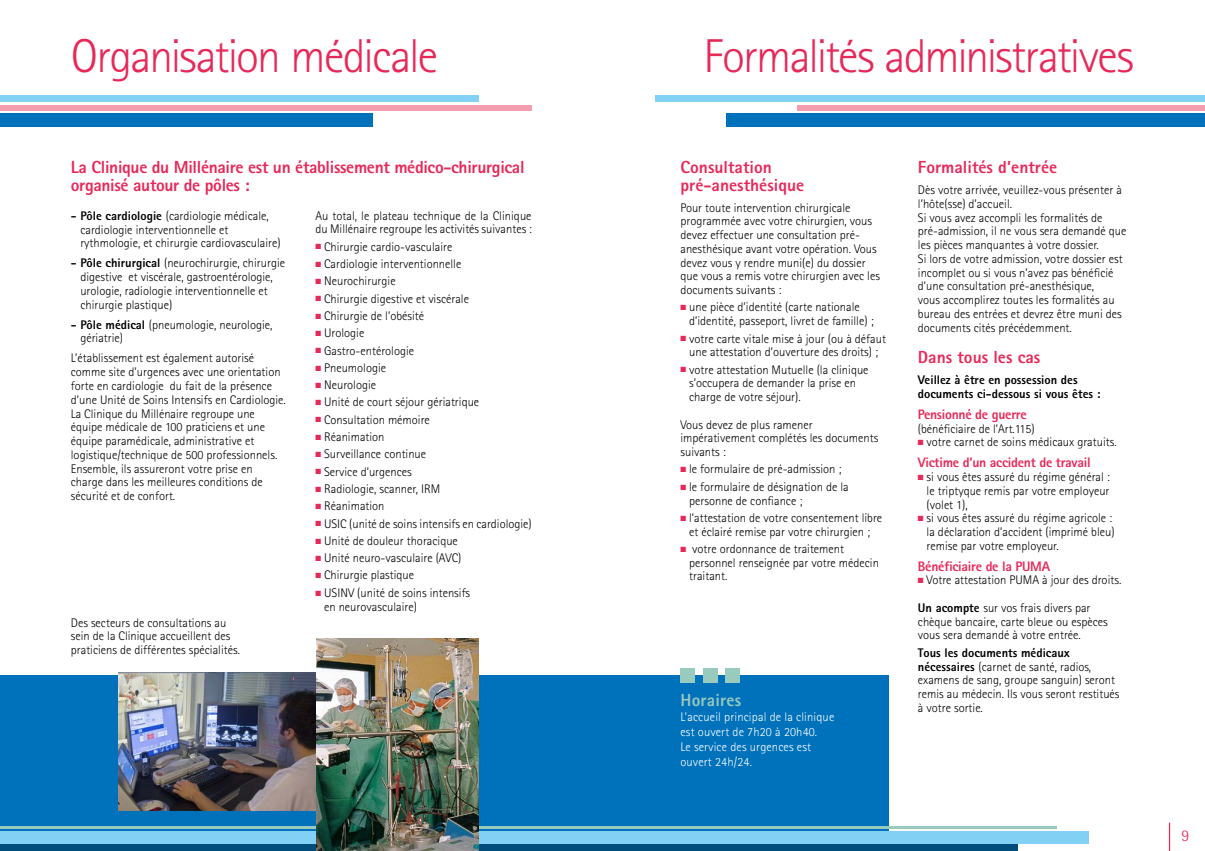
<style>
.page{position:relative;width:1205px;height:851px;background:#fff}
.page>*{position:absolute;margin:0;border:0;box-sizing:border-box;transform-origin:0 0}
.t1{font:300 47.5px "Rotis Sans Serif";letter-spacing:-.04em;color:#e72959}
.t2{font:800 17.5px/17.5px "Rotis Sans Serif";letter-spacing:-.02em;color:#e72959}
.t3{font:800 17.5px/17.5px "Rotis Sans Serif";color:#e72959}
.t4{font:800 17.5px "Rotis Sans Serif";letter-spacing:.01em;color:#98cabe}
.t5{font:300 16.25px "Rotis Semi Sans";color:#e72959}
.t6{font:800 13.75px "Rotis Sans Serif";letter-spacing:-.02em;color:#e72959}
.t7{font:300 12.5px/13.8px "Rotis Sans Serif";color:#000}
.t8{font:300 12.5px/15px "Rotis Sans Serif";letter-spacing:.01em;color:#fff}
.t9{font:800 12.5px/13.8px "Rotis Sans Serif";color:#000}
.s1{font-weight:800}
.s2{color:#e72959}
</style>
<div class="page">
<svg style="left:1169px;top:822px;width:1px;height:28px"></svg>
<div style="left:0;top:675px;width:888px;height:175px;background:#0072bb"></div>
<div style="left:0;top:843px;width:1017px;height:7px;background:#004d7c"></div>
<hr style="left:0;top:826px;width:1056px;height:2px;background:#98cabe">
<div style="left:0;top:831px;width:1088px;height:12px;background:#83d0f5"></div>
<div style="left:0;top:96px;width:478px;height:6px;background:#83d0f5"></div>
<div style="left:0;top:105px;width:531px;height:5px;background:#f39db0"></div>
<div style="left:0;top:113px;width:372px;height:14px;background:#0072bb"></div>
<div style="left:656px;top:96px;width:549px;height:6px;background:#83d0f5"></div>
<div style="left:797px;top:105px;width:408px;height:5px;background:#f39db0"></div>
<div style="left:726px;top:113px;width:479px;height:14px;background:#0072bb"></div>
<div style="left:680px;top:668px;width:15px;height:14px;background:#98cabe"></div>
<div style="left:703px;top:668px;width:14px;height:14px;background:#98cabe"></div>
<div style="left:725px;top:668px;width:14px;height:14px;background:#98cabe"></div>
<img style="left:118px;top:672px;width:198px;height:138px">
<img style="left:316px;top:638px;width:163px;height:212px">
<h1 class="t1" style="left:71px;top:28px;width:369px">Organisation médicale</h1>
<h2 class="t2" style="left:71px;top:158px;width:455px">La Clinique du Millénaire est un établissement médico‑chirurgical organisé autour de pôles :</h2>
<p class="t7" style="left:80px;top:209px;width:202px;text-indent:-9px"><span class="s1">- Pôle cardiologie</span> (cardiologie médicale, cardiologie interventionnelle et rythmologie, et chirurgie cardiovasculaire)</p>
<p class="t7" style="left:80px;top:256px;width:206px;text-indent:-9px"><span class="s1">- Pôle chirurgical</span> (neurochirurgie, chirurgie digestive et viscérale, gastroentérologie, urologie, radiologie interventionnelle et chirurgie plastique)</p>
<p class="t7" style="left:80px;top:317px;width:194px;text-indent:-9px"><span class="s1">- Pôle médical</span> (pneumologie, neurologie, gériatrie)</p>
<p class="t7" style="left:71px;top:351px;width:217px">L’établissement est également autorisé comme site d’urgences avec une orientation forte en cardiologie du fait de la présence d’une Unité de Soins Intensifs en Cardiologie.<br>La Clinique du Millénaire regroupe une équipe médicale de 100 praticiens et une équipe paramédicale, administrative et logistique/technique de 500 professionnels.<br>Ensemble, ils assureront votre prise en charge dans les meilleures conditions de sécurité et de confort.</p>
<p class="t7" style="left:315px;top:208px;width:218px">Au total, le plateau technique de la Clinique du Millénaire regroupe les activités suivantes :</p>
<p class="t7" style="left:315px;top:239px;width:138px"><span class="s2">■</span> Chirurgie cardio-vasculaire</p>
<p class="t7" style="left:315px;top:257px;width:147px"><span class="s2">■</span> Cardiologie interventionnelle</p>
<p class="t7" style="left:315px;top:274px;width:82px"><span class="s2">■</span> Neurochirurgie</p>
<p class="t7" style="left:315px;top:291px;width:155px"><span class="s2">■</span> Chirurgie digestive et viscérale</p>
<p class="t7" style="left:315px;top:309px;width:110px"><span class="s2">■</span> Chirurgie de l’obésité</p>
<p class="t7" style="left:315px;top:326px;width:50px"><span class="s2">■</span> Urologie</p>
<p class="t7" style="left:315px;top:343px;width:100px"><span class="s2">■</span> Gastro-entérologie</p>
<p class="t7" style="left:315px;top:360px;width:72px"><span class="s2">■</span> Pneumologie</p>
<p class="t7" style="left:315px;top:378px;width:62px"><span class="s2">■</span> Neurologie</p>
<p class="t7" style="left:315px;top:395px;width:165px"><span class="s2">■</span> Unité de court séjour gériatrique</p>
<p class="t7" style="left:315px;top:412px;width:116px"><span class="s2">■</span> Consultation mémoire</p>
<p class="t7" style="left:315px;top:430px;width:71px"><span class="s2">■</span> Réanimation</p>
<p class="t7" style="left:315px;top:447px;width:112px"><span class="s2">■</span> Surveillance continue</p>
<p class="t7" style="left:315px;top:464px;width:98px"><span class="s2">■</span> Service d’urgences</p>
<p class="t7" style="left:315px;top:482px;width:126px"><span class="s2">■</span> Radiologie, scanner, IRM</p>
<p class="t7" style="left:315px;top:499px;width:71px"><span class="s2">■</span> Réanimation</p>
<p class="t7" style="left:315px;top:516px;width:218px"><span class="s2">■</span> USIC (unité de soins intensifs en cardiologie)</p>
<p class="t7" style="left:315px;top:533px;width:144px"><span class="s2">■</span> Unité de douleur thoracique</p>
<p class="t7" style="left:315px;top:551px;width:147px"><span class="s2">■</span> Unité neuro-vasculaire (AVC)</p>
<p class="t7" style="left:315px;top:568px;width:100px"><span class="s2">■</span> Chirurgie plastique</p>
<p class="t7" style="left:324px;top:585px;width:148px;text-indent:-9px"><span class="s2">■</span> USINV (unité de soins intensifs en neurovasculaire)</p>
<p class="t7" style="left:71px;top:615px;width:171px">Des secteurs de consultations au sein de la Clinique accueillent des praticiens de différentes spécialités.</p>
<h1 class="t1" style="left:703px;top:28px;width:432px">Formalités administratives</h1>
<h2 class="t3" style="left:680px;top:158px;width:125px">Consultation pré-anesthésique</h2>
<p class="t7" style="left:680px;top:200px;width:201px">Pour toute intervention chirurgicale programmée avec votre chirurgien, vous devez effectuer une consultation pré&shy;anesthésique avant votre opération. Vous devez vous y rendre muni(e) du dossier que vous a remis votre chirurgien avec les documents suivants :</p>
<p class="t7" style="left:689px;top:300px;width:186px;text-indent:-9px"><span class="s2">■</span> une pièce d’identité (carte nationale d’identité, passeport, livret de famille) ;</p>
<p class="t7" style="left:680px;top:331px;width:207px;text-align:center"><span class="s2">■</span> votre carte vitale mise à jour (ou à défaut une attestation d’ouverture des droits) ;</p>
<p class="t7" style="left:689px;top:362px;width:181px;text-indent:-9px"><span class="s2">■</span> votre attestation Mutuelle (la clinique s’occupera de demander la prise en charge de votre séjour).</p>
<p class="t7" style="left:680px;top:417px;width:199px">Vous devez de plus ramener impérativement complétés les documents suivants :</p>
<p class="t7" style="left:680px;top:462px;width:163px"><span class="s2">■</span> le formulaire de pré-admission ;</p>
<p class="t7" style="left:689px;top:479px;width:161px;text-indent:-9px"><span class="s2">■</span> le formulaire de désignation de la personne de confiance ;</p>
<p class="t7" style="left:680px;top:510px;width:203px;text-align:center"><span class="s2">■</span> l’attestation de votre consentement libre et éclairé remise par votre chirurgien ;</p>
<p class="t7" style="left:689px;top:541px;width:191px;text-indent:-9px"><span class="s2">■</span> votre ordonnance de traitement personnel renseignée par votre médecin traitant.</p>
<h2 class="t4" style="left:680px;top:689px;width:62px">Horaires</h2>
<p class="t8" style="left:680px;top:709px;width:155px">L’accueil principal de la clinique est ouvert de 7h20 à 20h40.<br>Le service des urgences est ouvert 24h/24.</p>
<h2 class="t3" style="left:918px;top:158px;width:141px">Formalités d’entrée</h2>
<p class="t7" style="left:918px;top:183px;width:210px">Dès votre arrivée, veuillez-vous présenter à l’hôte(sse) d’accueil.<br>Si vous avez accompli les formalités de pré‑admission, il ne vous sera demandé que les pièces manquantes à votre dossier.<br>Si lors de votre admission, votre dossier est incomplet ou si vous n’avez pas bénéficié d’une consultation pré-anesthésique,<br>vous accomplirez toutes les formalités au bureau des entrées et devrez être muni des documents cités précédemment.</p>
<h2 class="t3" style="left:918px;top:348px;width:124px">Dans tous les cas</h2>
<p class="t9" style="left:918px;top:373px;width:184px">Veillez à être en possession des documents ci-dessous si vous êtes :</p>
<p class="t6" style="left:918px;top:405px;width:110px">Pensionné de guerre</p>
<p class="t7" style="left:918px;top:421px;width:118px">(bénéficiaire de l’Art.115)</p>
<p class="t7" style="left:918px;top:435px;width:200px"><span class="s2">■</span> votre carnet de soins médicaux gratuits.</p>
<p class="t6" style="left:918px;top:453px;width:174px">Victime d’un accident de travail</p>
<p class="t7" style="left:926px;top:470px;width:185px;text-align:justify;text-indent:-9px"><span class="s2">■</span> si vous êtes assuré du régime général : le triptyque remis par votre employeur (volet 1),</p>
<p class="t7" style="left:926px;top:511px;width:189px;text-indent:-9px"><span class="s2">■</span> si vous êtes assuré du régime agricole : la déclaration d’accident (imprimé bleu) remise par votre employeur.</p>
<p class="t6" style="left:918px;top:557px;width:134px">Bénéficiaire de la PUMA</p>
<p class="t7" style="left:918px;top:573px;width:205px"><span class="s2">■</span> Votre attestation PUMA à jour des droits.</p>
<p class="t7" style="left:918px;top:600px;width:191px"><span class="s1">Un acompte</span> sur vos frais divers par chèque bancaire, carte bleue ou espèces vous sera demandé à votre entrée.</p>
<p class="t7" style="left:918px;top:645px;width:203px"><span class="s1">Tous les documents médicaux nécessaires</span> (carnet de santé, radios, examens de sang, groupe sanguin) seront remis au médecin. Ils vous seront restitués</p>
<p class="t7" style="left:918px;top:700px;width:67px">à votre sortie.</p>
<h3 class="t5" style="left:1181px;top:825px;width:9px">9</h3>
</div>
